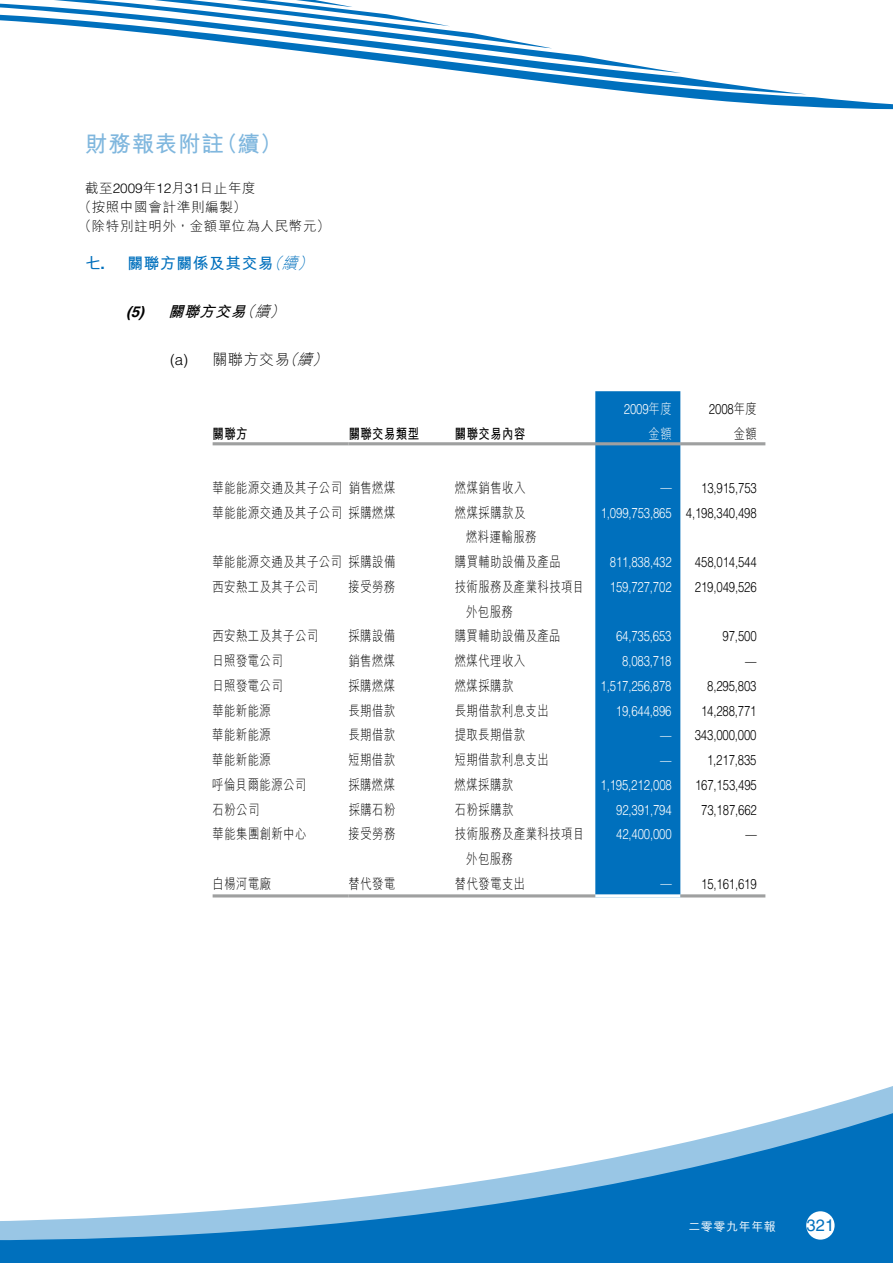
<style>
.page{position:relative;width:893px;height:1263px;background:#fff}
.page>*{position:absolute;margin:0;border:0;box-sizing:border-box;transform-origin:0 0}
.t1{font:700 22.5px "M Hei HK";letter-spacing:.035em;color:#80b7de}
.t2{font:16.5px "Helvetica LT Std";color:#0070bd}
.t3{font:700 15.75px "M Hei HK";letter-spacing:.035em;color:#0070bd}
.t4{font:italic 700 15px "M Hei HK";color:#000}
.t5{font:300 15px "M Hei HK";letter-spacing:.035em;color:#000}
.t6{font:300 14.25px/24.8px "M Hei HK";letter-spacing:.035em;color:#000;scale:.8 1}
.t7{font:300 14.25px "Helvetica LT Std";letter-spacing:-.015em;color:#fff;scale:.8 1}
.t8{font:300 14.25px "Helvetica LT Std";letter-spacing:-.015em;color:#000;scale:.8 1}
.t9{font:700 14.25px "M Hei HK";letter-spacing:.035em;color:#000;scale:.8 1}
.t10{font:300 14.25px "M Hei HK";color:#fff;scale:.8 1}
.t11{font:300 13.5px/18.8px "M Hei HK";letter-spacing:.05em;color:#000}
.t12{font:500 12px "M Hei HK";letter-spacing:.05em;color:#fff}
.s1{font-family:"Helvetica LT Std"}
.s2{font-weight:300;font-style:italic}
.s3{font-weight:300}
.s4{font-style:italic}
.s5{font-family:"M Hei HK"}
.s6{color:#fff}
.s7{color:#000}
</style>
<div class="page">
<svg style="left:817px;top:1086px;width:76px;height:23px"></svg>
<svg style="left:0;top:1109px;width:893px;height:154px"></svg>
<div style="left:806px;top:1211px;width:29px;height:28px;background:#fff;border-radius:50%"></div>
<svg style="left:650px;top:94px;width:243px;height:16px"></svg>
<svg style="left:552px;top:73px;width:252px;height:21px"></svg>
<svg style="left:552px;top:52px;width:129px;height:21px"></svg>
<svg style="left:0;top:0;width:552px;height:83px"></svg>
<div style="left:595px;top:391px;width:85px;height:503px;background:#0070bd"></div>
<hr style="left:213px;top:442px;width:136px;height:3px;background:#9fa0a0">
<hr style="left:349px;top:442px;width:106px;height:3px;background:#9fa0a0">
<hr style="left:455px;top:442px;width:140px;height:3px;background:#9fa0a0">
<hr style="left:595px;top:442px;width:85px;height:3px;background:#9fa0a0">
<hr style="left:680px;top:442px;width:85px;height:3px;background:#9fa0a0">
<hr style="left:213px;top:894px;width:136px;height:3px;background:#9fa0a0">
<hr style="left:349px;top:894px;width:106px;height:3px;background:#9fa0a0">
<hr style="left:455px;top:894px;width:140px;height:3px;background:#9fa0a0">
<hr style="left:680px;top:894px;width:85px;height:3px;background:#9fa0a0">
<h1 class="t1" style="left:85px;top:127px;width:199px">財務報表附註（續）</h1>
<p class="t11" style="left:78px;top:179px;width:253px;text-indent:7px">截至<span class="s1">2009</span>年<span class="s1">12</span>月<span class="s1">31</span>日止年度<br>（按照中國會計準則編製）<br>（除特別註明外，金額單位為人民幣元）</p>
<p class="t3" style="left:85px;top:252px;width:234px">七<span class="s1">.</span> 關聯方關係及其交易<span class="s2">（續）</span></p>
<p class="t4" style="left:126px;top:301px;width:164px"><span class="s1">(5)</span> 關聯方交易<span class="s3">（續）</span></p>
<p class="t5" style="left:170px;top:352px;width:162px"><span class="s1">(a)</span> 關聯方交易<span class="s4">（續）</span></p>
<p class="t7" style="left:624px;top:400px;width:61px">2009<span class="s5">年度</span></p>
<p class="t8" style="left:709px;top:400px;width:61px">2008<span class="s5">年度</span></p>
<p class="t9" style="left:213px;top:423px;width:45px">關聯方</p>
<p class="t9" style="left:349px;top:423px;width:90px">關聯交易類型</p>
<p class="t9" style="left:455px;top:423px;width:90px">關聯交易內容</p>
<p class="t10" style="left:649px;top:426px;width:31px">金額</p>
<p class="t6" style="left:734px;top:421px;width:31px">金額</p>
<p class="t6" style="left:213px;top:475px;width:230px">華能能源交通及其子公司銷售燃煤</p>
<p class="t6" style="left:455px;top:475px;width:90px">燃煤銷售收入</p>
<p class="t8" style="left:660px;top:479px;width:122px"><span class="s6">—</span> 13,915,753</p>
<p class="t6" style="left:213px;top:500px;width:230px">華能能源交通及其子公司採購燃煤</p>
<p class="t6" style="left:466px;top:500px;width:90px;text-indent:-11px">燃煤採購款及燃料運輸服務</p>
<p class="t7" style="left:601px;top:504px;width:196px">1,099,753,865 <span class="s7">4,198,340,498</span></p>
<p class="t6" style="left:212px;top:549px;width:230px">華能能源交通及其子公司採購設備</p>
<p class="t6" style="left:455px;top:549px;width:134px">購買輔助設備及產品</p>
<p class="t7" style="left:610px;top:553px;width:79px">811,838,432</p>
<p class="t8" style="left:695px;top:553px;width:79px">458,014,544</p>
<p class="t6" style="left:212px;top:574px;width:134px">西安熱工及其子公司</p>
<p class="t6" style="left:349px;top:574px;width:60px">接受勞務</p>
<p class="t6" style="left:466px;top:574px;width:149px;text-indent:-11px">技術服務及產業科技項目外包服務</p>
<p class="t7" style="left:610px;top:578px;width:79px">159,727,702</p>
<p class="t8" style="left:695px;top:578px;width:79px">219,049,526</p>
<p class="t6" style="left:212px;top:624px;width:134px">西安熱工及其子公司</p>
<p class="t6" style="left:348px;top:624px;width:60px">採購設備</p>
<p class="t6" style="left:455px;top:624px;width:134px">購買輔助設備及產品</p>
<p class="t7" style="left:616px;top:627px;width:71px">64,735,653</p>
<p class="t8" style="left:723px;top:627px;width:44px">97,500</p>
<p class="t6" style="left:212px;top:648px;width:90px">日照發電公司</p>
<p class="t6" style="left:348px;top:648px;width:60px">銷售燃煤</p>
<p class="t6" style="left:455px;top:648px;width:90px">燃煤代理收入</p>
<p class="t7" style="left:622px;top:652px;width:63px">8,083,718</p>
<p class="t8" style="left:745px;top:652px;width:16px">—</p>
<p class="t6" style="left:212px;top:673px;width:90px">日照發電公司</p>
<p class="t6" style="left:348px;top:673px;width:60px">採購燃煤</p>
<p class="t6" style="left:455px;top:673px;width:75px">燃煤採購款</p>
<p class="t7" style="left:601px;top:677px;width:90px">1,517,256,878</p>
<p class="t8" style="left:707px;top:677px;width:63px">8,295,803</p>
<p class="t6" style="left:212px;top:698px;width:75px">華能新能源</p>
<p class="t6" style="left:348px;top:698px;width:60px">長期借款</p>
<p class="t6" style="left:455px;top:698px;width:119px">長期借款利息支出</p>
<p class="t7" style="left:616px;top:702px;width:71px">19,644,896</p>
<p class="t8" style="left:701px;top:702px;width:71px">14,288,771</p>
<p class="t6" style="left:212px;top:723px;width:75px">華能新能源</p>
<p class="t6" style="left:348px;top:723px;width:60px">長期借款</p>
<p class="t6" style="left:455px;top:723px;width:90px">提取長期借款</p>
<p class="t8" style="left:660px;top:726px;width:122px"><span class="s6">—</span> 343,000,000</p>
<p class="t6" style="left:212px;top:747px;width:75px">華能新能源</p>
<p class="t6" style="left:348px;top:747px;width:60px">短期借款</p>
<p class="t6" style="left:455px;top:747px;width:119px">短期借款利息支出</p>
<p class="t7" style="left:660px;top:751px;width:16px">—</p>
<p class="t8" style="left:707px;top:751px;width:63px">1,217,835</p>
<p class="t6" style="left:212px;top:772px;width:119px">呼倫貝爾能源公司</p>
<p class="t6" style="left:348px;top:772px;width:60px">採購燃煤</p>
<p class="t6" style="left:455px;top:772px;width:75px">燃煤採購款</p>
<p class="t7" style="left:600px;top:776px;width:91px">1,195,212,008</p>
<p class="t8" style="left:695px;top:776px;width:79px">167,153,495</p>
<p class="t6" style="left:213px;top:797px;width:60px">石粉公司</p>
<p class="t6" style="left:349px;top:797px;width:60px">採購石粉</p>
<p class="t6" style="left:455px;top:797px;width:75px">石粉採購款</p>
<p class="t7" style="left:616px;top:801px;width:71px">92,391,794</p>
<p class="t8" style="left:701px;top:801px;width:71px">73,187,662</p>
<p class="t6" style="left:213px;top:822px;width:119px">華能集團創新中心</p>
<p class="t6" style="left:349px;top:822px;width:60px">接受勞務</p>
<p class="t6" style="left:466px;top:822px;width:149px;text-indent:-11px">技術服務及產業科技項目外包服務</p>
<p class="t7" style="left:616px;top:825px;width:71px">42,400,000</p>
<p class="t8" style="left:745px;top:825px;width:16px">—</p>
<p class="t6" style="left:213px;top:871px;width:75px">白楊河電廠</p>
<p class="t6" style="left:349px;top:871px;width:60px">替代發電</p>
<p class="t6" style="left:455px;top:871px;width:90px">替代發電支出</p>
<p class="t8" style="left:660px;top:875px;width:122px"><span class="s6">—</span> 15,161,619</p>
<p class="t12" style="left:688px;top:1217px;width:89px">二零零九年年報</p>
<p class="t2" style="left:807px;top:1215px;width:29px">321</p>
</div>
